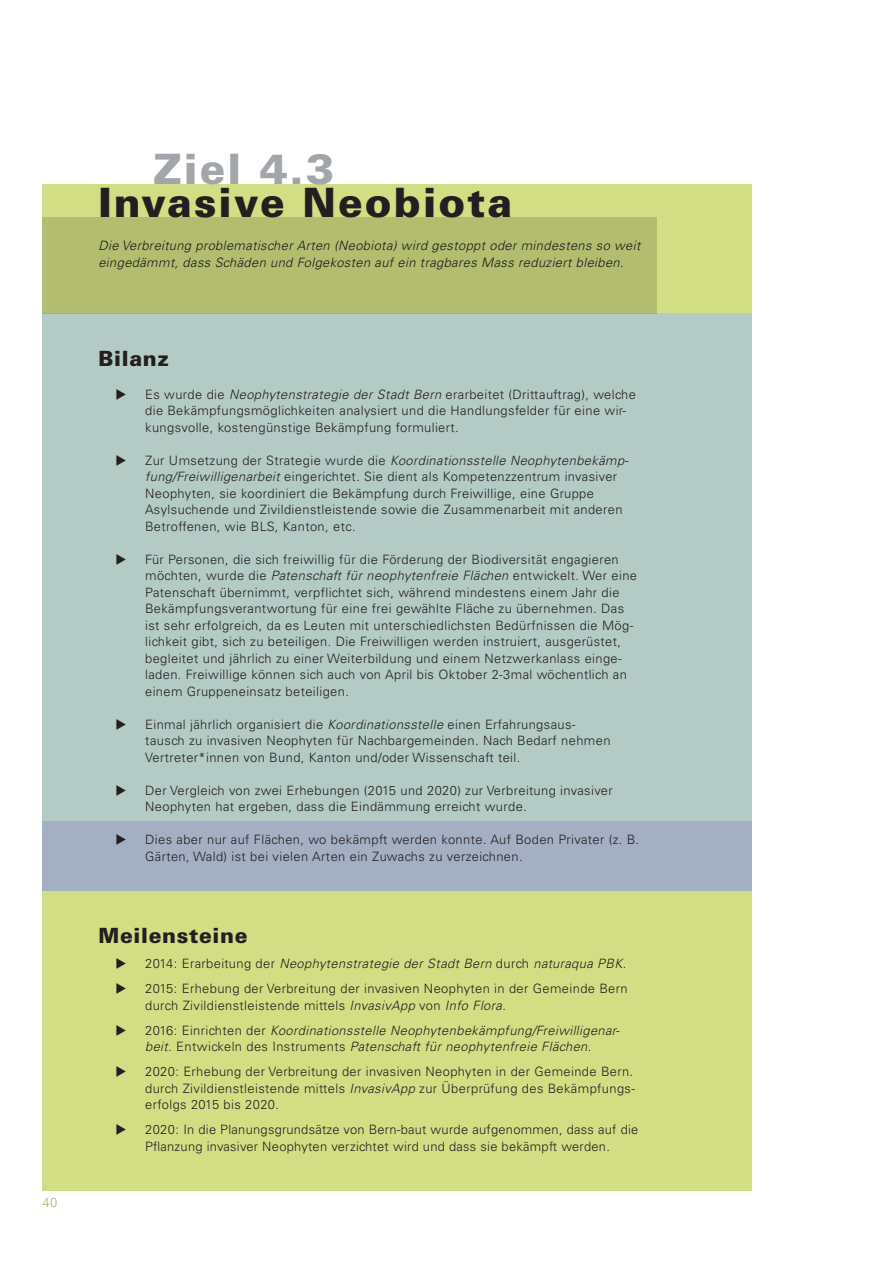
<style>
.page{position:relative;width:893px;height:1263px;background:#fff}
.page>*{position:absolute;margin:0;border:0;box-sizing:border-box;transform-origin:0 0}
.t1{font:900 42px "Univers LT Std";color:#a2a5a9}
.t2{font:900 40.5px "Univers LT Std";letter-spacing:.05em;color:#231f20}
.t3{font:900 21px "Univers LT Std";letter-spacing:.03em;color:#231f20}
.t4{font:300 12.9px/16.5px "Univers LT Std";letter-spacing:.03em;color:#231f20}
.t5{font:italic 300 12.9px/16.5px "Univers LT Std";letter-spacing:.03em;color:#231f20}
.t6{font:300 12.9px "Univers LT Std";color:#a2b96a}
.s1{font-style:italic}
.s2{font-style:normal}
</style>
<div class="page">
<div style="left:43px;top:184px;width:709px;height:1007px;background:#d2de84"></div>
<div style="left:43px;top:314px;width:709px;height:507px;background:#b4cac5"></div>
<div style="left:43px;top:821px;width:709px;height:69px;background:#a5afc4"></div>
<div style="left:43px;top:217px;width:614px;height:97px;background:#b2bd70"></div>
<p class="t6" style="left:43px;top:1195px;width:16px">40</p>
<h1 class="t1" style="left:154px;top:143px;width:182px">Ziel 4.3</h1>
<h2 class="t2" style="left:98px;top:177px;width:415px">Invasive Neobiota</h2>
<p class="t5" style="left:98px;top:237px;width:543px">Die Verbreitung problematischer Arten (Neobiota) wird gestoppt oder mindestens so weit eingedämmt, dass Schäden und Folgekosten auf ein tragbares Mass reduziert bleiben.</p>
<h3 class="t3" style="left:98px;top:345px;width:72px">Bilanz</h3>
<p class="t4" style="left:145px;top:386px;width:492px">Es wurde die <span class="s1">Neophytenstrategie der Stadt Bern</span> erarbeitet (Drittauftrag), welche die Bekämpfungsmöglichkeiten analysiert und die Handlungsfelder für eine wir&shy;kungsvolle, kostengünstige Bekämpfung formuliert.</p>
<p class="t4" style="left:145px;top:452px;width:485px">Zur Umsetzung der Strategie wurde die <span class="s1">Koordinationsstelle Neophytenbekämp&shy;fung/Freiwilligenarbeit</span> eingerichtet. Sie dient als Kompetenzzentrum invasiver Neophyten, sie koordiniert die Bekämpfung durch Freiwillige, eine Gruppe Asylsuchende und Zivildienstleistende sowie die Zusammenarbeit mit anderen Betroffenen, wie BLS, Kanton, etc.</p>
<p class="t4" style="left:145px;top:551px;width:493px">Für Personen, die sich freiwillig für die Förderung der Biodiversität engagieren möchten, wurde die <span class="s1">Patenschaft für neophytenfreie Flächen</span> entwickelt. Wer eine Patenschaft übernimmt, verpflichtet sich, während mindestens einem Jahr die Bekämpfungsverantwortung für eine frei gewählte Fläche zu übernehmen. Das ist sehr erfolgreich, da es Leuten mit unterschiedlichsten Bedürfnissen die Mög&shy;lichkeit gibt, sich zu beteiligen. Die Freiwilligen werden instruiert, ausgerüstet, begleitet und jährlich zu einer Weiterbildung und einem Netzwerkanlass einge&shy;laden. Freiwillige können sich auch von April bis Oktober 2-3mal wöchentlich an einem Gruppeneinsatz beteiligen.</p>
<p class="t4" style="left:145px;top:716px;width:467px">Einmal jährlich organisiert die <span class="s1">Koordinationsstelle</span> einen Erfahrungsaus&shy;tausch zu invasiven Neophyten für Nachbargemeinden. Nach Bedarf nehmen<br>Vertreter*innen von Bund, Kanton und/oder Wissenschaft teil.</p>
<p class="t4" style="left:145px;top:782px;width:469px">Der Vergleich von zwei Erhebungen (2015 und 2020) zur Verbreitung invasiver<br>Neophyten hat ergeben, dass die Eindämmung erreicht wurde.</p>
<p class="t4" style="left:145px;top:831px;width:495px">Dies aber nur auf Flächen, wo bekämpft werden konnte. Auf Boden Privater (z. B.<br>Gärten, Wald) ist bei vielen Arten ein Zuwachs zu verzeichnen.</p>
<h3 class="t3" style="left:98px;top:922px;width:151px">Meilensteine</h3>
<p class="t4" style="left:145px;top:951px;width:484px;line-height:25px">2014: Erarbeitung der <span class="s1">Neophytenstrategie der Stadt Bern</span> durch <span class="s1">naturaqua PBK</span>.<br>2015: Erhebung der Verbreitung der invasiven Neophyten in der Gemeinde Bern</p>
<p class="t5" style="left:145px;top:993px;width:476px;line-height:25px"><span class="s2">durch Zivildienstleistende mittels</span> InvasivApp <span class="s2">von</span> Info Flora<span class="s2">.<br>2016: Einrichten der</span> Koordinationsstelle Neophytenbekämpfung/Freiwilligenar-</p>
<p class="t4" style="left:145px;top:1034px;width:489px;line-height:25px"><span class="s1">beit.</span> Entwickeln des Instruments <span class="s1">Patenschaft für neophytenfreie Flächen</span>.<br>2020: Erhebung der Verbreitung der invasiven Neophyten in der Gemeinde Bern.</p>
<p class="t4" style="left:145px;top:1080px;width:491px">durch Zivildienstleistende mittels <span class="s1">InvasivApp</span> zur Überprüfung des Bekämpfungs&shy;erfolgs 2015 bis 2020.</p>
<p class="t4" style="left:145px;top:1121px;width:495px">2020: In die Planungsgrundsätze von Bern-baut wurde aufgenommen, dass auf die<br>Pflanzung invasiver Neophyten verzichtet wird und dass sie bekämpft werden.</p>
</div>
